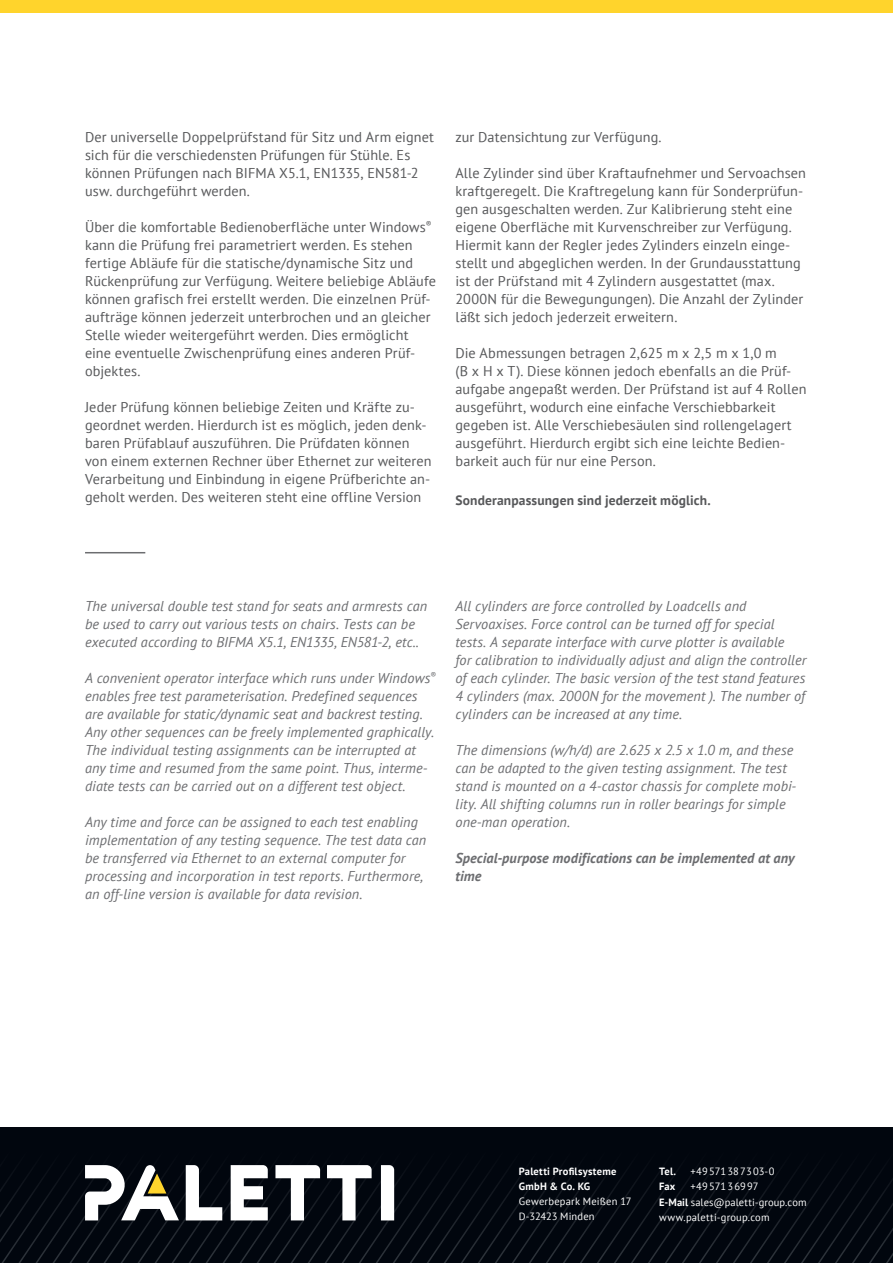
<style>
.page{position:relative;width:893px;height:1263px;background:#fff}
.page>*{position:absolute;margin:0;border:0;box-sizing:border-box;transform-origin:0 0}
.t1{font:14.25px/18px "PT Sans";letter-spacing:.005em;color:#57585a}
.t2{font:italic 14.25px/18px "PT Sans";letter-spacing:.005em;color:#6c6d70}
.t3{font:italic 700 14.25px/18px "PT Sans";letter-spacing:.01em;color:#6c6d70}
.t4{font:700 13.5px "PT Sans";letter-spacing:.01em;color:#57585a}
.t5{font:10.5px/15px "PT Sans";letter-spacing:.015em;color:#fff}
.t6{font:700 10.5px/15px "PT Sans";letter-spacing:.02em;color:#fff}
.s1{font-weight:700}
</style>
<div class="page">
<div style="left:0;top:0;width:893px;height:13px;background:#ffd42c"></div>
<svg style="left:783px;top:1128px;width:110px;height:135px;background:#030810"></svg>
<svg style="left:372px;top:1128px;width:411px;height:135px;background:#030810"></svg>
<svg style="left:381px;top:1165px;width:13px;height:55px"></svg>
<svg style="left:0;top:1128px;width:372px;height:135px;background:#262a30"></svg>
<hr style="left:85px;top:552px;width:60px;height:1px;background:#6c6d70">
<p class="t1" style="left:85px;top:128px;width:350px">Der universelle Doppelprüfstand für Sitz und Arm eignet sich für die verschiedensten Prüfungen für Stühle. Es können Prüfungen nach BIFMA X5.1, EN1335, EN581-2 usw. durchgeführt werden.</p>
<p class="t1" style="left:85px;top:218px;width:352px">Über die komfortable Bedienoberfläche unter Windows<sup>® </sup>kann die Prüfung frei parametriert werden. Es stehen fertige Abläufe für die statische/dynamische Sitz und Rückenprüfung zur Verfügung. Weitere beliebige Abläufe können grafisch frei erstellt werden. Die einzelnen Prüf&shy;aufträge können jederzeit unterbrochen und an gleicher Stelle wieder weitergeführt werden. Dies ermöglicht eine eventuelle Zwischenprüfung eines anderen Prüf&shy;objektes.</p>
<p class="t1" style="left:85px;top:398px;width:348px">Jeder Prüfung können beliebige Zeiten und Kräfte zu&shy;geordnet werden. Hierdurch ist es möglich, jeden denk&shy;baren Prüfablauf auszuführen. Die Prüfdaten können von einem externen Rechner über Ethernet zur weiteren Verarbeitung und Einbindung in eigene Prüfberichte an&shy;geholt werden. Des weiteren steht eine offline Version</p>
<p class="t1" style="left:455px;top:128px;width:208px">zur Datensichtung zur Verfügung.</p>
<p class="t1" style="left:455px;top:164px;width:352px">Alle Zylinder sind über Kraftaufnehmer und Servoachsen kraftgeregelt. Die Kraftregelung kann für Sonderprüfun&shy;gen ausgeschalten werden. Zur Kalibrierung steht eine eigene Oberfläche mit Kurvenschreiber zur Verfügung.<br>Hiermit kann der Regler jedes Zylinders einzeln einge&shy;stellt und abgeglichen werden. In der Grundausstattung ist der Prüfstand mit 4 Zylindern ausgestattet (max.<br>2000N für die Bewegungungen). Die Anzahl der Zylinder läßt sich jedoch jederzeit erweitern.</p>
<p class="t1" style="left:455px;top:344px;width:353px">Die Abmessungen betragen 2,625 m x 2,5 m x 1,0 m<br>(B x H x T). Diese können jedoch ebenfalls an die Prüf&shy;aufgabe angepaßt werden. Der Prüfstand ist auf 4 Rollen ausgeführt, wodurch eine einfache Verschiebbarkeit gegeben ist. Alle Verschiebesäulen sind rollengelagert ausgeführt. Hierdurch ergibt sich eine leichte Bedien&shy;barkeit auch für nur eine Person.</p>
<p class="t4" style="left:455px;top:492px;width:257px">Sonderanpassungen sind jederzeit möglich.</p>
<p class="t2" style="left:85px;top:597px;width:344px">The universal double test stand for seats and armrests can be used to carry out various tests on chairs. Tests can be executed according to BIFMA X5.1, EN1335, EN581-2, etc..</p>
<p class="t2" style="left:85px;top:669px;width:352px">A convenient operator interface which runs under Windows<sup>® </sup>enables free test parameterisation. Predefined sequences are available for static/dynamic seat and backrest testing.<br>Any other sequences can be freely implemented graphically.<br>The individual testing assignments can be interrupted at any time and resumed from the same point. Thus, interme&shy;diate tests can be carried out on a different test object.</p>
<p class="t2" style="left:85px;top:813px;width:343px">Any time and force can be assigned to each test enabling implementation of any testing sequence. The test data can be transferred via Ethernet to an external computer for processing and incorporation in test reports. Furthermore, an off-line version is available for data revision.</p>
<p class="t2" style="left:455px;top:597px;width:352px">All cylinders are force controlled by Loadcells and Servoaxises. Force control can be turned off for special tests. A separate interface with curve plotter is available<br>for calibration to individually adjust and align the controller of each cylinder. The basic version of the test stand features 4 cylinders (max. 2000N for the movement ). The number of cylinders can be increased at any time.</p>
<p class="t2" style="left:455px;top:741px;width:342px">The dimensions (w/h/d) are 2.625 x 2.5 x 1.0 m, and these can be adapted to the given testing assignment. The test stand is mounted on a 4-castor chassis for complete mobi&shy;lity. All shifting columns run in roller bearings for simple one-man operation.</p>
<p class="t3" style="left:455px;top:849px;width:341px">Special-purpose modifications can be implemented at any time</p>
<p class="t6" style="left:519px;top:1164px;width:99px">Paletti Profilsysteme<br>GmbH &amp; Co. KG</p>
<p class="t5" style="left:519px;top:1194px;width:114px">Gewerbepark Meißen 17<br>D-32423 Minden</p>
<p class="t6" style="left:659px;top:1164px;width:19px">Tel.</p>
<p class="t5" style="left:691px;top:1164px;width:85px">+49571387303-0</p>
<p class="t6" style="left:659px;top:1179px;width:18px">Fax</p>
<p class="t5" style="left:659px;top:1179px;width:149px;text-indent:32px">+4957136997<br><span class="s1">E-Mail</span> sales@paletti-group.com www.paletti-group.com</p>
</div>
